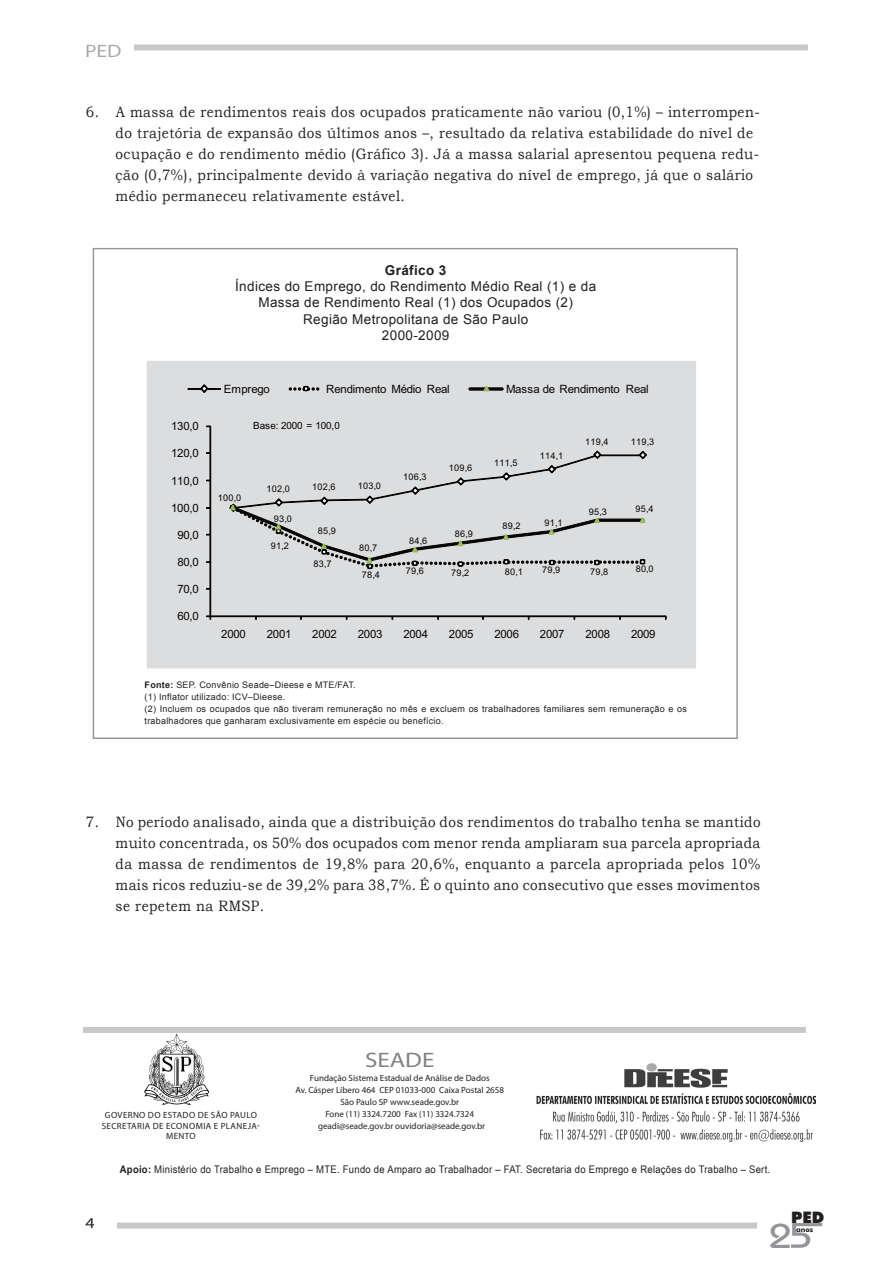
<style>
.page{position:relative;width:893px;height:1263px;background:#fff}
.page>*{position:absolute;margin:0;border:0;box-sizing:border-box;transform-origin:0 0}
.t1{font:500 34.5px "Bauhaus IT Cby BT";color:#939598;scale:1.2 1}
.t2{font:21px "Myriad Pro";color:#808285;scale:1.2 1}
.t3{font:18px "Myriad Pro";color:#a8a9ad;scale:1.2 1}
.t4{font:900 15.9px "Futura BT";color:#231f20}
.Paragrafo_no{font:15px/21px "Bookman Old Style";letter-spacing:.03em;color:#231f20;scale:.9 1}
.t5{font:15px "Myriad Pro";color:#231f20;scale:1.2 1}
.Body_Text{font:13.5px "Arial";letter-spacing:.03em;color:#231f20}
.Body_Text-2{font:700 13.5px "Arial";letter-spacing:.03em;color:#231f20}
.t6{font:11.4px "Arial";letter-spacing:-.02em;color:#050504}
.TITULO_TAB_DESEMPREG{font:10.5px "Arial Narrow";letter-spacing:.025em;color:#231f20;scale:1.1 1}
.t7{font:9.9px "Arial";letter-spacing:-.015em;color:#050504}
.t8{font:9.15px "Arial";letter-spacing:.025em;color:#050504}
.TITULO_TAB_DESEMPREG-2{font:9px "Myriad Pro";color:#231f20}
.Body_Text-3{font:9px/12px "Arial";letter-spacing:.03em;color:#231f20}
.t9{font:700 7.05px "Futura BT";color:#231f20}
.s1{font-weight:700}
</style>
<div class="page">
<div style="left:117px;top:1222px;width:640px;height:6px;background:#c7c8ca"></div>
<div style="left:85px;top:44px;width:723px;height:6px;background:#c7c8ca"></div>
<div style="left:82px;top:33px;width:52px;height:37px;background:#fff"></div>
<svg style="left:791px;top:1223px;width:31px;height:25px"></svg>
<div style="left:93px;top:248px;width:645px;height:491px;background:#fff;border:1px solid #939598"></div>
<img style="left:536px;top:1063px;width:280px;height:78px">
<img style="left:144px;top:1033px;width:65px;height:73px">
<div style="left:83px;top:1027px;width:723px;height:6px;background:#c7c8ca"></div>
<div style="left:147px;top:361px;width:549px;height:307px;background:#dcdddf"></div>
<hr style="left:210px;top:426px;width:1px;height:191px;background:#050504">
<div style="left:210px;top:615px;width:456px;height:2px;background:#050504;border:1px solid #050504"></div>
<svg style="left:206px;top:615px;width:5px;height:5px"></svg>
<svg style="left:229px;top:450px;width:418px;height:119px"></svg>
<div style="left:187px;top:388px;width:34px;height:2px;border:1px solid #050504"></div>
<svg style="left:200px;top:384px;width:8px;height:9px"></svg>
<svg style="left:289px;top:386px;width:30px;height:5px"></svg>
<div style="left:468px;top:387px;width:36px;height:3px;border:1px solid #050504"></div>
<svg style="left:483px;top:385px;width:7px;height:7px"></svg>
<p class="t3" style="left:85px;top:39px;width:32px">PED</p>
<p class="Paragrafo_no" style="left:116px;top:101px;width:717px;text-indent:-30px">6. A massa de rendimentos reais dos ocupados praticamente não variou (0,1%) – interrompen&shy;do trajetória de expansão dos últimos anos –, resultado da relativa estabilidade do nível de ocupação e do rendimento médio (Gráfico 3). Já a massa salarial apresentou pequena redu&shy;ção (0,7%), principalmente devido à variação negativa do nível de emprego, já que o salário médio permaneceu relativamente estável.</p>
<p class="Body_Text-2" style="left:385px;top:261px;width:63px">Gráfico 3</p>
<p class="Body_Text" style="left:235px;top:278px;width:363px">Índices do Emprego, do Rendimento Médio Real (1) e da</p>
<p class="Body_Text" style="left:258px;top:294px;width:316px">Massa de Rendimento Real (1) dos Ocupados (2)</p>
<p class="Body_Text" style="left:303px;top:310px;width:227px">Região Metropolitana de São Paulo</p>
<p class="Body_Text" style="left:382px;top:326px;width:69px">2000-2009</p>
<p class="t6" style="left:224px;top:383px;width:47px">Emprego</p>
<p class="t6" style="left:326px;top:383px;width:125px">Rendimento Médio Real</p>
<p class="t6" style="left:506px;top:383px;width:144px">Massa de Rendimento Real</p>
<p class="t6" style="left:171px;top:420px;width:29px">130,0</p>
<p class="t7" style="left:253px;top:420px;width:89px">Base: 2000 = 100,0</p>
<p class="t8" style="left:585px;top:436px;width:25px">119,4</p>
<p class="t8" style="left:631px;top:437px;width:25px">119,3</p>
<p class="t6" style="left:171px;top:447px;width:29px">120,0</p>
<p class="t6" style="left:171px;top:474px;width:29px">110,0</p>
<p class="t6" style="left:171px;top:501px;width:29px">100,0</p>
<p class="t6" style="left:177px;top:529px;width:23px">90,0</p>
<p class="t8" style="left:218px;top:493px;width:25px">100,0</p>
<p class="t8" style="left:267px;top:484px;width:25px">102,0</p>
<p class="t8" style="left:312px;top:482px;width:25px">102,6</p>
<p class="t8" style="left:358px;top:481px;width:25px">103,0</p>
<p class="t8" style="left:274px;top:514px;width:20px">93,0</p>
<p class="t8" style="left:271px;top:541px;width:20px">91,2</p>
<p class="t8" style="left:318px;top:526px;width:20px">85,9</p>
<p class="t8" style="left:359px;top:543px;width:20px">80,7</p>
<p class="t8" style="left:403px;top:472px;width:25px">106,3</p>
<p class="t8" style="left:409px;top:536px;width:20px">84,6</p>
<p class="t8" style="left:449px;top:463px;width:25px">109,6</p>
<p class="t8" style="left:455px;top:529px;width:20px">86,9</p>
<p class="t8" style="left:494px;top:458px;width:25px">111,5</p>
<p class="t8" style="left:540px;top:451px;width:25px">114,1</p>
<p class="t8" style="left:503px;top:521px;width:20px">89,2</p>
<p class="t8" style="left:545px;top:518px;width:20px">91,1</p>
<p class="t8" style="left:589px;top:507px;width:20px">95,3</p>
<p class="t8" style="left:636px;top:503px;width:20px">95,4</p>
<p class="t6" style="left:177px;top:556px;width:23px">80,0</p>
<p class="t8" style="left:314px;top:558px;width:20px">83,7</p>
<p class="t8" style="left:362px;top:570px;width:20px">78,4</p>
<p class="t8" style="left:406px;top:565px;width:20px">79,6</p>
<p class="t8" style="left:451px;top:567px;width:20px">79,2</p>
<p class="t8" style="left:505px;top:566px;width:20px">80,1</p>
<p class="t8" style="left:542px;top:565px;width:20px">79,9</p>
<p class="t8" style="left:590px;top:567px;width:20px">79,8</p>
<p class="t8" style="left:636px;top:563px;width:20px">80,0</p>
<p class="t6" style="left:177px;top:583px;width:23px">70,0</p>
<p class="t6" style="left:177px;top:610px;width:23px">60,0</p>
<p class="t6" style="left:221px;top:628px;width:26px">2000</p>
<p class="t6" style="left:267px;top:628px;width:26px">2001</p>
<p class="t6" style="left:312px;top:628px;width:26px">2002</p>
<p class="t6" style="left:358px;top:628px;width:26px">2003</p>
<p class="t6" style="left:403px;top:628px;width:26px">2004</p>
<p class="t6" style="left:449px;top:628px;width:26px">2005</p>
<p class="t6" style="left:494px;top:628px;width:26px">2006</p>
<p class="t6" style="left:540px;top:628px;width:26px">2007</p>
<p class="t6" style="left:585px;top:628px;width:26px">2008</p>
<p class="t6" style="left:631px;top:628px;width:26px">2009</p>
<p class="Body_Text-3" style="left:145px;top:679px;width:213px"><span class="s1">Fonte:</span> SEP. Convênio Seade–Dieese e MTE/FAT.</p>
<p class="Body_Text-3" style="left:145px;top:691px;width:142px">(1) Inflator utilizado: ICV–Dieese.</p>
<p class="Body_Text-3" style="left:145px;top:703px;width:544px">(2) Incluem os ocupados que não tiveram remuneração no mês e excluem os trabalhadores familiares sem remuneração e os trabalhadores que ganharam exclusivamente em espécie ou benefício.</p>
<p class="Paragrafo_no" style="left:116px;top:811px;width:718px;text-align:justify;text-indent:-30px">7. No período analisado, ainda que a distribuição dos rendimentos do trabalho tenha se mantido muito concentrada, os 50% dos ocupados com menor renda ampliaram sua parcela apropriada da massa de rendimentos de 19,8% para 20,6%, enquanto a parcela apropriada pelos 10% mais ricos reduziu-se de 39,2% para 38,7%. É o quinto ano consecutivo que esses movimentos se repetem na RMSP.</p>
<p class="t2" style="left:365px;top:1047px;width:59px">SEADE</p>
<p class="TITULO_TAB_DESEMPREG-2" style="left:310px;top:1072px;width:181px">Fundação Sistema Estadual de Análise de Dados</p>
<p class="TITULO_TAB_DESEMPREG-2" style="left:295px;top:1084px;width:210px">Av. Cásper Líbero 464 CEP 01033-000 Caixa Postal 2658</p>
<p class="TITULO_TAB_DESEMPREG-2" style="left:340px;top:1096px;width:120px">São Paulo SP www.seade.gov.br</p>
<p class="TITULO_TAB_DESEMPREG-2" style="left:325px;top:1108px;width:150px">Fone (11) 3324.7200 Fax (11) 3324.7324</p>
<p class="TITULO_TAB_DESEMPREG-2" style="left:318px;top:1120px;width:169px">geadi@seade.gov.br ouvidoria@seade.gov.br</p>
<p class="TITULO_TAB_DESEMPREG" style="left:120px;top:1161px;width:593px"><span class="s1">Apoio:</span> Ministério do Trabalho e Emprego – MTE. Fundo de Amparo ao Trabalhador – FAT. Secretaria do Emprego e Relações do Trabalho – Sert.</p>
<p class="TITULO_TAB_DESEMPREG-2" style="left:105px;top:1109px;width:25px">Governo</p>
<p class="TITULO_TAB_DESEMPREG-2" style="left:148px;top:1109px;width:27px">do Estado</p>
<p class="TITULO_TAB_DESEMPREG-2" style="left:198px;top:1109px;width:44px">de São Paulo</p>
<p class="TITULO_TAB_DESEMPREG-2" style="left:102px;top:1120px;width:11px">Secretaria</p>
<p class="TITULO_TAB_DESEMPREG-2" style="left:153px;top:1120px;width:25px">de Economia</p>
<p class="TITULO_TAB_DESEMPREG-2" style="left:214px;top:1120px;width:19px">e Plane</p>
<p class="TITULO_TAB_DESEMPREG-2" style="left:248px;top:1120px;width:14px">ja-</p>
<p class="TITULO_TAB_DESEMPREG-2" style="left:166px;top:1131px;width:7px">mento</p>
<p class="t5" style="left:85px;top:1213px;width:9px">4</p>
<p class="t4" style="left:791px;top:1208px;width:35px">PED</p>
<p class="t9" style="left:796px;top:1225px;width:19px">anos</p>
<h1 class="t1" style="left:769px;top:1214px;width:20px">2</h1>
</div>
